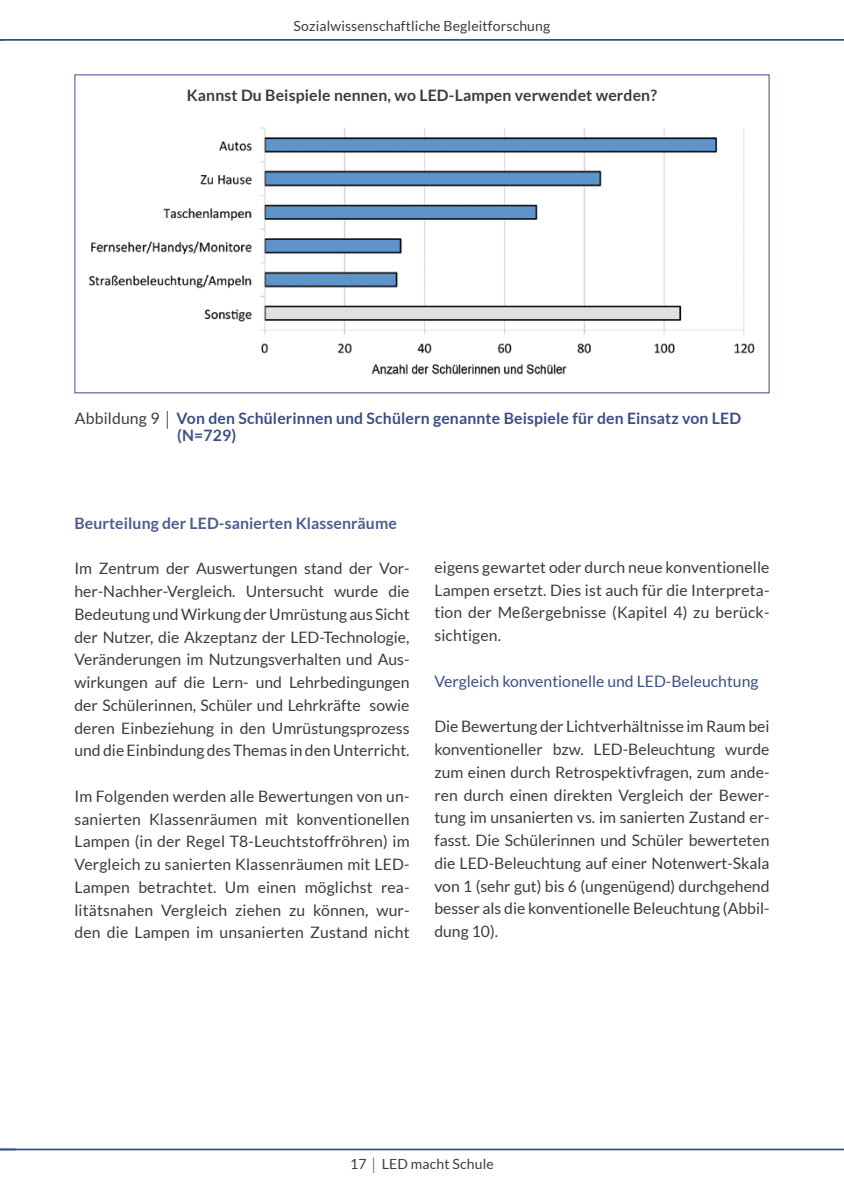
<style>
.page{position:relative;width:844px;height:1191px;background:#fff}
.page>*{position:absolute;margin:0;border:0;box-sizing:border-box;transform-origin:0 0}
.t1{font:15.75px/22.8px "Lato";color:#3c3c3b;text-align:justify}
.t2{font:700 15.75px/17.5px "Lato";letter-spacing:.01em;color:#3b4f85}
.t3{font:700 15.75px "Lato";letter-spacing:.01em;color:#3c3c3b}
.t4{font:15.75px "Lato";color:#3b4f85}
.t5{font:700 15.75px "Lato";letter-spacing:.01em;color:#4e5c8f}
.t6{font:14px "Lato";letter-spacing:.01em;color:#3c3c3b}
.s1{font-weight:400;color:#3c3c3b}
</style>
<div class="page">
<hr style="left:0;top:1148px;width:843px;height:2px;background:#3b4f85">
<hr style="left:0;top:39px;width:843px;height:2px;background:#3b4f85">
<img style="left:88px;top:127px;width:667px;height:248px">
<p class="t6" style="left:293px;top:18px;width:258px">Sozialwissenschaftliche Begleitforschung</p>
<p class="t3" style="left:187px;top:86px;width:471px">Kannst Du Beispiele nennen, wo LED-Lampen verwendet werden?</p>
<p class="t2" style="left:177px;top:409px;width:565px;text-indent:-102px"><span class="s1">Abbildung 9</span> Von den Schülerinnen und Schülern genannte Beispiele für den Einsatz von LED (N=729)</p>
<h4 class="t5" style="left:74px;top:514px;width:324px">Beurteilung der LED-sanierten Klassenräume</h4>
<p class="t1" style="left:74px;top:557px;width:336px">Im Zentrum der Auswertungen stand der Vor&shy;her-Nachher-Vergleich. Untersucht wurde die Bedeutung und Wirkung der Umrüstung aus Sicht der Nutzer, die Akzeptanz der LED-Technologie, Veränderungen im Nutzungsverhalten und Aus&shy;wirkungen auf die Lern- und Lehrbedingungen der Schülerinnen, Schüler und Lehrkräfte sowie deren Einbeziehung in den Umrüstungsprozess und die Einbindung des Themas in den Unterricht.</p>
<p class="t1" style="left:74px;top:784px;width:336px">Im Folgenden werden alle Bewertungen von un&shy;sanierten Klassenräumen mit konventionellen Lampen (in der Regel T8-Leuchtstoffröhren) im Vergleich zu sanierten Klassenräumen mit LED-Lampen betrachtet. Um einen möglichst rea&shy;litätsnahen Vergleich ziehen zu können, wur&shy;den die Lampen im unsanierten Zustand nicht</p>
<p class="t1" style="left:434px;top:556px;width:336px">eigens gewartet oder durch neue konventionelle Lampen ersetzt. Dies ist auch für die Interpreta&shy;tion der Meßergebnisse (Kapitel 4) zu berück&shy;sichtigen.</p>
<p class="t4" style="left:434px;top:672px;width:325px">Vergleich konventionelle und LED-Beleuchtung</p>
<p class="t1" style="left:434px;top:715px;width:336px">Die Bewertung der Lichtverhältnisse im Raum bei konventioneller bzw. LED-Beleuchtung wurde zum einen durch Retrospektivfragen, zum ande&shy;ren durch einen direkten Vergleich der Bewer&shy;tung im unsanierten vs. im sanierten Zustand er&shy;fasst. Die Schülerinnen und Schüler bewerteten die LED-Beleuchtung auf einer Notenwert-Skala von 1 (sehr gut) bis 6 (ungenügend) durchgehend besser als die konventionelle Beleuchtung (Abbil&shy;dung 10).</p>
<p class="t6" style="left:350px;top:1156px;width:145px">17 LED macht Schule</p>
</div>
